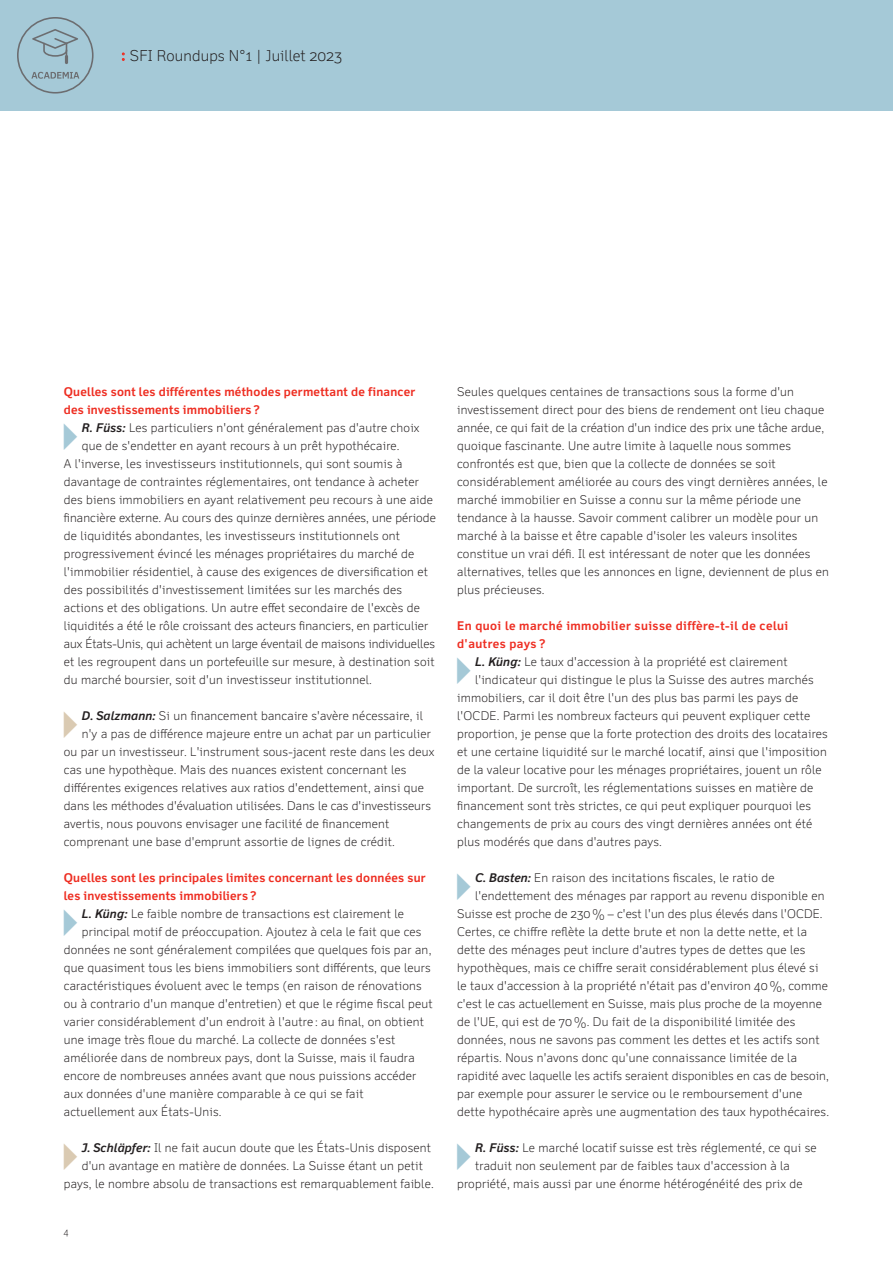
<style>
.page{position:relative;width:893px;height:1263px;background:#fff}
.page>*{position:absolute;margin:0;border:0;box-sizing:border-box;transform-origin:0 0}
.t1{font:300 15px "Felbridge Pro";letter-spacing:.01em;color:#231f20}
.Copy{font:300 12px/18px "Felbridge Pro";letter-spacing:.02em;color:#231f20}
.Subtitle_ohne_absatz{font:700 12px/18px "Felbridge Pro";letter-spacing:.02em;color:#ee2e22}
.Copy-2{font:300 12px "Felbridge Pro";color:#231f20}
.Subtitle_ohne_absatz-2{font:700 12px/18px "Felbridge Pro";letter-spacing:.04em;color:#ee2e22}
.t2{font:300 9px "Felbridge Pro";color:#231f20}
.s1{font-family:"New Baskerville Std";font-weight:400;font-size:16.5px;color:#ee2e22}
.s2{font-weight:700;font-style:italic}
</style>
<div class="page">
<div style="left:0;top:0;width:893px;height:111px;background:#a5c9d7"></div>
<svg style="left:17px;top:17px;width:77px;height:77px"></svg>
<p class="t1" style="left:121px;top:47px;width:223px"><span class="s1">:</span> SFI Roundups N°1 | Juillet 2023</p>
<p class="Subtitle_ohne_absatz" style="left:64px;top:382px;width:353px">Quelles sont les différentes méthodes permettant de financer des investissements immobiliers ?</p>
<p class="Copy" style="left:82px;top:418px;width:339px"><span class="s2">R. Füss:</span> Les particuliers n'ont généralement pas d'autre choix</p>
<p class="Copy" style="left:82px;top:436px;width:319px">que de s'endetter en ayant recours à un prêt hypothécaire.</p>
<p class="Copy" style="left:64px;top:454px;width:340px">A l'inverse, les investisseurs institutionnels, qui sont soumis à</p>
<p class="Copy" style="left:64px;top:472px;width:357px">davantage de contraintes réglementaires, ont tendance à acheter</p>
<p class="Copy" style="left:64px;top:490px;width:371px">des biens immobiliers en ayant relativement peu recours à une aide</p>
<p class="Copy" style="left:64px;top:508px;width:373px">financière externe. Au cours des quinze dernières années, une période</p>
<p class="Copy" style="left:64px;top:526px;width:338px">de liquidités abondantes, les investisseurs institutionnels ont</p>
<p class="Copy" style="left:64px;top:544px;width:352px">progressivement évincé les ménages propriétaires du marché de</p>
<p class="Copy" style="left:64px;top:562px;width:366px">l'immobilier résidentiel, à cause des exigences de diversification et</p>
<p class="Copy" style="left:64px;top:580px;width:340px">des possibilités d'investissement limitées sur les marchés des</p>
<p class="Copy" style="left:64px;top:598px;width:358px">actions et des obligations. Un autre effet secondaire de l'excès de</p>
<p class="Copy" style="left:64px;top:616px;width:366px">liquidités a été le rôle croissant des acteurs financiers, en particulier</p>
<p class="Copy-2" style="left:64px;top:636px;width:373px">aux États-Unis, qui achètent un large éventail de maisons individuelles</p>
<p class="Copy" style="left:64px;top:652px;width:372px">et les regroupent dans un portefeuille sur mesure, à destination soit</p>
<p class="Copy" style="left:64px;top:670px;width:310px">du marché boursier, soit d'un investisseur institutionnel.</p>
<p class="Copy" style="left:82px;top:706px;width:343px"><span class="s2">D. Salzmann:</span> Si un financement bancaire s'avère nécessaire, il</p>
<p class="Copy" style="left:82px;top:724px;width:351px">n'y a pas de différence majeure entre un achat par un particulier</p>
<p class="Copy" style="left:64px;top:742px;width:372px">ou par un investisseur. L'instrument sous-jacent reste dans les deux</p>
<p class="Copy" style="left:64px;top:760px;width:344px">cas une hypothèque. Mais des nuances existent concernant les</p>
<p class="Copy" style="left:64px;top:778px;width:362px">différentes exigences relatives aux ratios d'endettement, ainsi que</p>
<p class="Copy" style="left:64px;top:796px;width:369px">dans les méthodes d'évaluation utilisées. Dans le cas d'investisseurs</p>
<p class="Copy" style="left:64px;top:814px;width:327px">avertis, nous pouvons envisager une facilité de financement</p>
<p class="Copy" style="left:64px;top:832px;width:333px">comprenant une base d'emprunt assortie de lignes de crédit.</p>
<p class="Subtitle_ohne_absatz" style="left:64px;top:868px;width:363px">Quelles sont les principales limites concernant les données sur les investissements immobiliers ?</p>
<p class="Copy" style="left:82px;top:904px;width:324px"><span class="s2">L. Küng:</span> Le faible nombre de transactions est clairement le</p>
<p class="Copy" style="left:82px;top:922px;width:341px">principal motif de préoccupation. Ajoutez à cela le fait que ces</p>
<p class="Copy" style="left:64px;top:940px;width:369px">données ne sont généralement compilées que quelques fois par an,</p>
<p class="Copy" style="left:64px;top:958px;width:368px">que quasiment tous les biens immobiliers sont différents, que leurs</p>
<p class="Copy" style="left:64px;top:976px;width:359px">caractéristiques évoluent avec le temps (en raison de rénovations</p>
<p class="Copy" style="left:64px;top:994px;width:370px">ou à contrario d'un manque d'entretien) et que le régime fiscal peut</p>
<p class="Copy" style="left:64px;top:1012px;width:362px">varier considérablement d'un endroit à l'autre : au final, on obtient</p>
<p class="Copy" style="left:64px;top:1030px;width:333px">une image très floue du marché. La collecte de données s'est</p>
<p class="Copy" style="left:64px;top:1048px;width:352px">améliorée dans de nombreux pays, dont la Suisse, mais il faudra</p>
<p class="Copy" style="left:64px;top:1066px;width:354px">encore de nombreuses années avant que nous puissions accéder</p>
<p class="Copy" style="left:64px;top:1084px;width:301px">aux données d'une manière comparable à ce qui se fait</p>
<p class="Copy" style="left:64px;top:1102px;width:159px">actuellement aux États-Unis.</p>
<p class="Copy" style="left:82px;top:1138px;width:351px"><span class="s2">J. Schläpfer:</span> Il ne fait aucun doute que les États-Unis disposent</p>
<p class="Copy" style="left:82px;top:1156px;width:343px">d'un avantage en matière de données. La Suisse étant un petit</p>
<p class="Copy" style="left:64px;top:1174px;width:371px">pays, le nombre absolu de transactions est remarquablement faible.</p>
<p class="t2" style="left:64px;top:1226px;width:6px">4</p>
<p class="Copy" style="left:457px;top:382px;width:373px">Seules quelques centaines de transactions sous la forme d'un investissement direct pour des biens de rendement ont lieu chaque année, ce qui fait de la création d'un indice des prix une tâche ardue, quoique fascinante. Une autre limite à laquelle nous sommes confrontés est que, bien que la collecte de données se soit considérablement améliorée au cours des vingt dernières années, le marché immobilier en Suisse a connu sur la même période une tendance à la hausse. Savoir comment calibrer un modèle pour un marché à la baisse et être capable d'isoler les valeurs insolites constitue un vrai défi. Il est intéressant de noter que les données alternatives, telles que les annonces en ligne, deviennent de plus en plus précieuses.</p>
<p class="Subtitle_ohne_absatz-2" style="left:457px;top:616px;width:333px">En quoi le marché immobilier suisse diffère-t-il de celui d'autres pays ?</p>
<p class="Copy" style="left:475px;top:652px;width:314px"><span class="s2">L. Küng:</span> Le taux d'accession à la propriété est clairement</p>
<p class="Copy" style="left:475px;top:670px;width:340px">l'indicateur qui distingue le plus la Suisse des autres marchés</p>
<p class="Copy" style="left:457px;top:688px;width:343px">immobiliers, car il doit être l'un des plus bas parmi les pays de</p>
<p class="Copy" style="left:457px;top:706px;width:355px">l'OCDE. Parmi les nombreux facteurs qui peuvent expliquer cette</p>
<p class="Copy" style="left:457px;top:724px;width:372px">proportion, je pense que la forte protection des droits des locataires</p>
<p class="Copy" style="left:457px;top:742px;width:371px">et une certaine liquidité sur le marché locatif, ainsi que l'imposition</p>
<p class="Copy" style="left:457px;top:760px;width:366px">de la valeur locative pour les ménages propriétaires, jouent un rôle</p>
<p class="Copy" style="left:457px;top:778px;width:358px">important. De surcroît, les réglementations suisses en matière de</p>
<p class="Copy" style="left:457px;top:796px;width:355px">financement sont très strictes, ce qui peut expliquer pourquoi les</p>
<p class="Copy" style="left:457px;top:814px;width:357px">changements de prix au cours des vingt dernières années ont été</p>
<p class="Copy" style="left:457px;top:832px;width:206px">plus modérés que dans d'autres pays.</p>
<p class="Copy" style="left:475px;top:868px;width:301px"><span class="s2">C. Basten:</span> En raison des incitations fiscales, le ratio de</p>
<p class="Copy" style="left:475px;top:886px;width:351px">l'endettement des ménages par rapport au revenu disponible en</p>
<p class="Copy" style="left:457px;top:904px;width:367px">Suisse est proche de 230% – c'est l'un des plus élevés dans l'OCDE.</p>
<p class="Copy" style="left:457px;top:922px;width:351px">Certes, ce chiffre reflète la dette brute et non la dette nette, et la</p>
<p class="Copy" style="left:457px;top:940px;width:350px">dette des ménages peut inclure d'autres types de dettes que les</p>
<p class="Copy" style="left:457px;top:958px;width:363px">hypothèques, mais ce chiffre serait considérablement plus élevé si</p>
<p class="Copy" style="left:457px;top:976px;width:372px">le taux d'accession à la propriété n'était pas d'environ 40%, comme</p>
<p class="Copy" style="left:457px;top:994px;width:366px">c'est le cas actuellement en Suisse, mais plus proche de la moyenne</p>
<p class="Copy" style="left:457px;top:1012px;width:340px">de l'UE, qui est de 70%. Du fait de la disponibilité limitée des</p>
<p class="Copy" style="left:457px;top:1030px;width:364px">données, nous ne savons pas comment les dettes et les actifs sont</p>
<p class="Copy" style="left:457px;top:1048px;width:341px">répartis. Nous n'avons donc qu'une connaissance limitée de la</p>
<p class="Copy" style="left:457px;top:1066px;width:373px">rapidité avec laquelle les actifs seraient disponibles en cas de besoin,</p>
<p class="Copy" style="left:457px;top:1084px;width:347px">par exemple pour assurer le service ou le remboursement d'une</p>
<p class="Copy" style="left:457px;top:1102px;width:373px">dette hypothécaire après une augmentation des taux hypothécaires.</p>
<p class="Copy" style="left:475px;top:1138px;width:343px"><span class="s2">R. Füss:</span> Le marché locatif suisse est très réglementé, ce qui se</p>
<p class="Copy" style="left:475px;top:1156px;width:316px">traduit non seulement par de faibles taux d'accession à la</p>
<p class="Copy" style="left:457px;top:1174px;width:347px">propriété, mais aussi par une énorme hétérogénéité des prix de</p>
</div>
